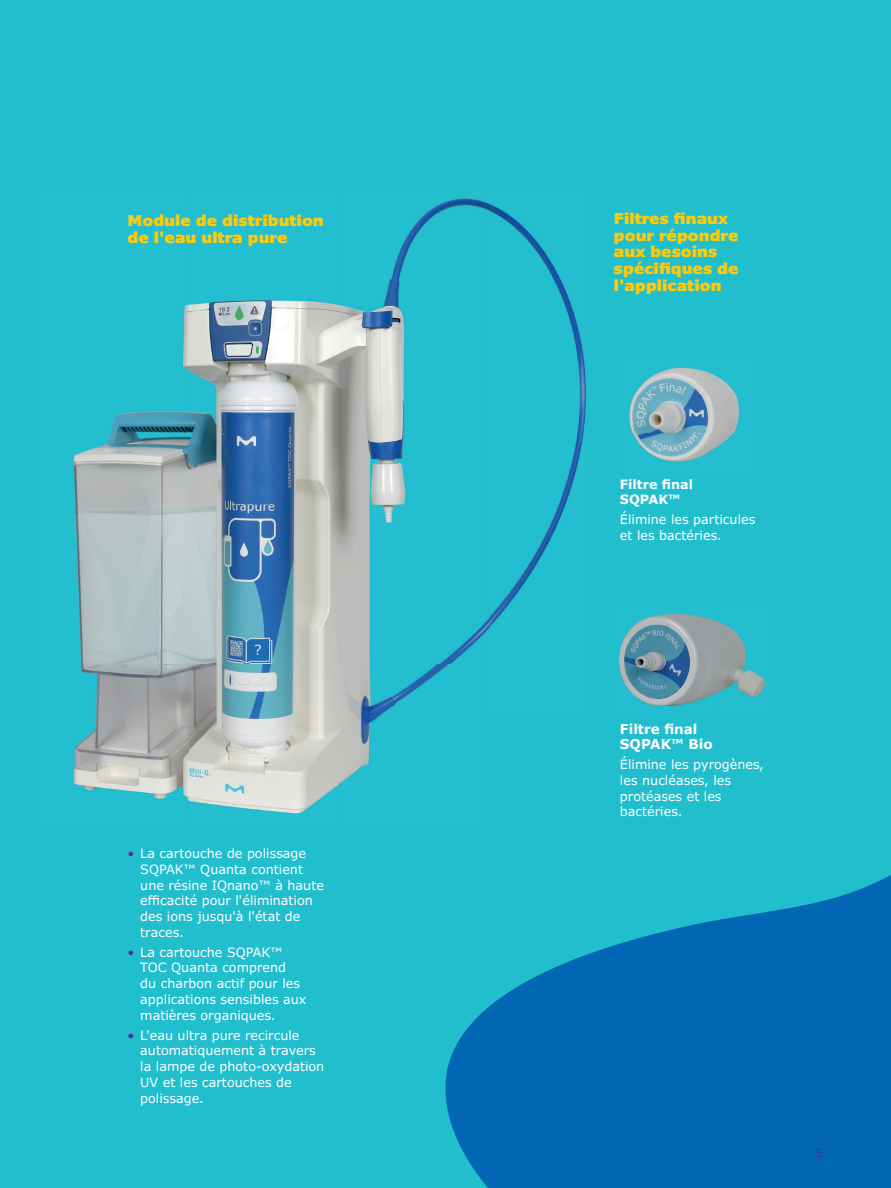
<style>
.page{position:relative;width:891px;height:1188px;background:#21bece}
.page>*{position:absolute;margin:0;border:0;box-sizing:border-box;transform-origin:0 0}
.t1{font:900 15px/16.6px "Verdana Pro";color:#feca0a}
.t2{font:700 13.5px/15px "Verdana Pro";color:#fff}
.t3{font:12.75px/15.8px "Verdana Pro";color:#fff}
.t4{font:700 12.75px/15px "Verdana Pro";color:#fff}
.t5{font:11.1px "Verdana Pro";color:#502e92}
.s1{color:#502e92}
</style>
<div class="page">
<svg style="left:445px;top:875px;width:446px;height:313px;fill:#0166b3"></svg>
<img style="left:629px;top:367px;width:110px;height:95px">
<img style="left:618px;top:613px;width:147px;height:93px">
<img style="left:73px;top:198px;width:513px;height:616px">
<p class="t1" style="left:128px;top:212px;width:198px;line-height:17.2px">Module de distribution de l'eau ultra pure</p>
<p class="t3" style="left:140px;top:846px;width:185px;text-indent:-13px"><span class="s1">•</span> La cartouche de polissage<br>SQPAK™ Quanta contient une résine IQnano™ à haute efficacité pour l'élimination des ions jusqu'à l'état de traces.</p>
<p class="t3" style="left:140px;top:944px;width:168px;text-indent:-13px"><span class="s1">•</span> La cartouche SQPAK™<br>TOC Quanta comprend<br>du charbon actif pour les applications sensibles aux matières organiques.</p>
<p class="t3" style="left:140px;top:1027px;width:186px;text-indent:-13px"><span class="s1">•</span> L'eau ultra pure recircule automatiquement à travers la lampe de photo-oxydation<br>UV et les cartouches de polissage.</p>
<p class="t1" style="left:614px;top:211px;width:126px">Filtres finaux pour répondre aux besoins spécifiques de l'application</p>
<p class="t4" style="left:620px;top:477px;width:75px">Filtre final<br>SQPAK™</p>
<p class="t3" style="left:620px;top:512px;width:137px">Élimine les particules et les bactéries.</p>
<p class="t2" style="left:620px;top:722px;width:94px">Filtre final<br>SQPAK™ Bio</p>
<p class="t3" style="left:620px;top:757px;width:145px">Élimine les pyrogènes, les nucléases, les protéases et les bactéries.</p>
<p class="t5" style="left:816px;top:1146px;width:9px">5</p>
</div>
